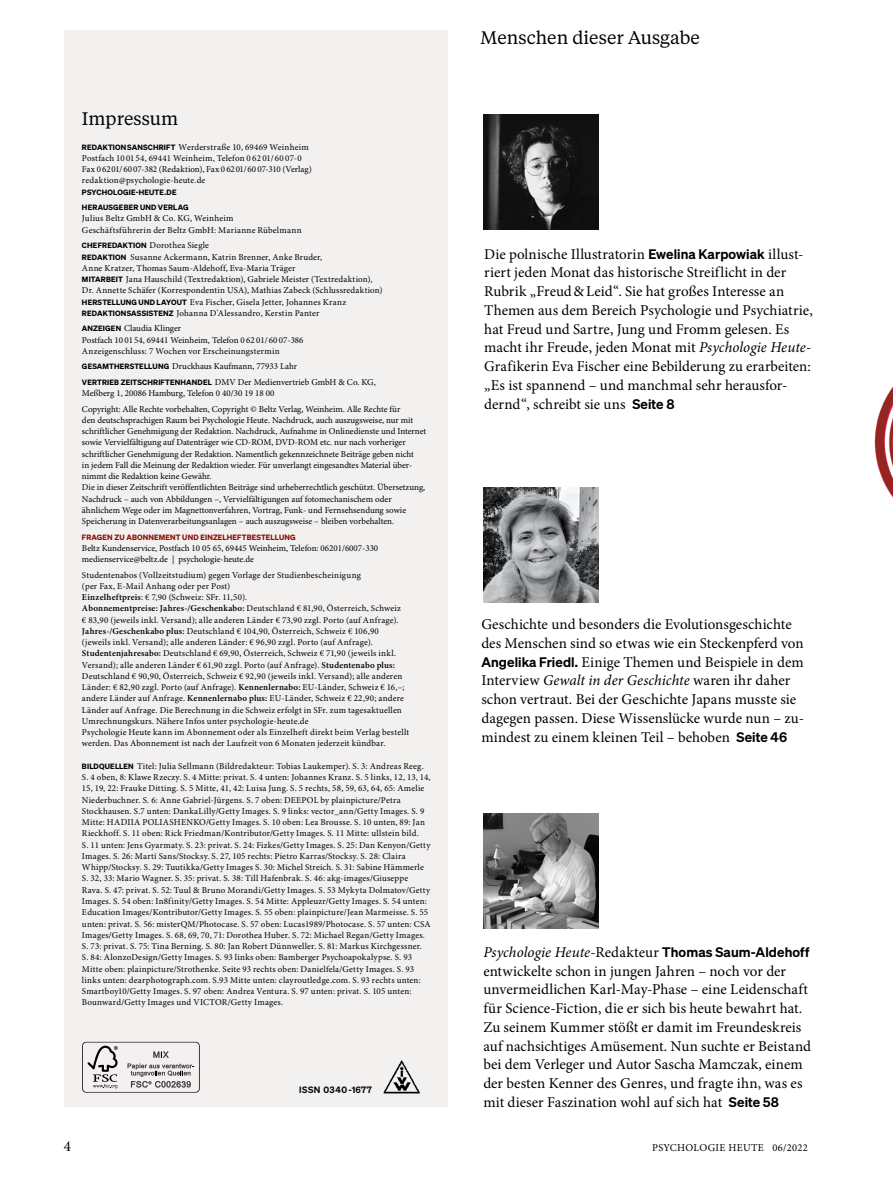
<style>
.page{position:relative;width:893px;height:1191px;background:#fff}
.page>*{position:absolute;margin:0;border:0;box-sizing:border-box;transform-origin:0 0}
.t1{font:18px "Tiempos Text";color:#000}
.t2{font:15px/18.8px "Minion Pro";color:#000}
.t3{font:600 13.5px "Sohne";letter-spacing:.005em;color:#000}
.t4{font:10.5px "Minion Pro";letter-spacing:.03em;color:#000}
.t5{font:9px/11.2px "Minion Pro";letter-spacing:.015em;color:#000}
.t6{font:9px/11.2px "Minion Pro";letter-spacing:-.005em;color:#000}
.t7{font:600 9px "Sohne";letter-spacing:.05em;color:#000}
.t8{font:7.5px "Sohne Dreiviertelfett";letter-spacing:.02em;color:#890c00}
.t9{font:7.5px/15.5px "Sohne Dreiviertelfett";letter-spacing:.025em;color:#000}
.s1{font-family:"Sohne Dreiviertelfett";font-size:7.5px}
.s2{font-weight:600}
.s3{font-family:"Sohne";font-weight:600;font-size:13.5px}
.s4{font-style:italic}
.s5{font-family:"Minion Pro";font-weight:400;font-style:italic;font-size:15px}
.s6{font-family:"Minion Pro";font-weight:400;font-size:15px}
</style>
<div class="page">
<img style="left:874px;top:386px;width:19px;height:112px">
<div style="left:64px;top:30px;width:384px;height:1077px;background:#f3f1f0"></div>
<img style="left:383px;top:1060px;width:37px;height:33px">
<svg style="left:82px;top:1041px;width:118px;height:51px"></svg>
<img style="left:483px;top:813px;width:115px;height:115px">
<img style="left:483px;top:487px;width:115px;height:115px">
<img style="left:483px;top:114px;width:115px;height:115px">
<h1 class="t1" style="left:82px;top:106px;width:98px">Impressum</h1>
<p class="t5" style="left:82px;top:141px;width:231px"><span class="s1">REDAKTIONSANSCHRIFT</span> Werderstraße 10, 69469 Weinheim Postfach 10 0154, 69441 Weinheim, Telefon 0 62 01/60 07-0<br>Fax 0 6201/60 07-382 (Redaktion), Fax 0 6201/60 07-310 (Verlag) redaktion@psychologie-heute.de</p>
<p class="t9" style="left:82px;top:184px;width:108px">PSYCHOLOGIE-HEUTE.DE<br>HERAUSGEBER UND VERLAG</p>
<p class="t5" style="left:82px;top:213px;width:221px">Julius Beltz GmbH &amp; Co. KG, Weinheim<br>Geschäftsführerin der Beltz GmbH: Marianne Rübelmann</p>
<p class="t5" style="left:82px;top:240px;width:302px"><span class="s1">CHEFREDAKTION</span> Dorothea Siegle<br><span class="s1">REDAKTION</span> Susanne Ackermann, Katrin Brenner, Anke Bruder,<br>Anne Kratzer, Thomas Saum-Aldehoff, Eva-Maria Träger<br><span class="s1">MITARBEIT</span> Jana Hauschild (Textredaktion), Gabriele Meister (Textredaktion), Dr. Annette Schäfer (Korrespondentin USA), Mathias Zabeck (Schlussredaktion)<br><span class="s1">HERSTELLUNG UND LAYOUT</span> Eva Fischer, Gisela Jetter, Johannes Kranz <span class="s1">REDAKTIONSASSISTENZ</span> Johanna D’Alessandro, Kerstin Panter</p>
<p class="t5" style="left:82px;top:323px;width:223px"><span class="s1">ANZEIGEN</span> Claudia Klinger<br>Postfach 10 0154, 69441 Weinheim, Telefon 0 62 01/60 07-386<br>Anzeigenschluss: 7 Wochen vor Erscheinungstermin</p>
<p class="t5" style="left:82px;top:359px;width:295px;line-height:15.5px"><span class="s1">GESAMTHERSTELLUNG</span> Druckhaus Kaufmann, 77933 Lahr<br><span class="s1">VERTRIEB ZEITSCHRIFTENHANDEL</span> DMV Der Medienvertrieb GmbH &amp; Co. KG,</p>
<p class="t6" style="left:82px;top:385px;width:320px;line-height:15.5px">Meßberg 1, 20086 Hamburg, Telefon 0 40/30 19 18 00<br>Copyright: Alle Rechte vorbehalten, Copyright © Beltz Verlag, Weinheim. Alle Rechte für</p>
<p class="t6" style="left:82px;top:414px;width:346px">den deutschsprachigen Raum bei Psychologie Heute. Nachdruck, auch auszugs weise, nur mit schrift licher Ge neh migung der Redaktion. Nachdruck, Aufnahme in On linedienste und Internet sowie Ver viel fältigung auf Datenträger wie CD-ROM, DVD-ROM etc. nur nach vorheriger schriftlicher Genehmigung der Re daktion. Namentlich gekennzeichnete Beiträge geben nicht<br>in jedem Fall die Meinung der Redaktion wieder. Für unverlangt eingesandtes Material über&shy;nimmt die Re daktion keine Gewähr.<br>Die in dieser Zeitschrift veröffentlichten Beiträge sind urhe ber recht lich geschützt. Über setzung, Nachdruck – auch von Abbildun gen –, Vervielfältigungen auf fotome cha nischem oder<br>ähn lichem Wege oder im Ma gnettonverfahren, Vortrag, Funk- und Fernsehsendung so wie Speicherung in Daten verarbei tungs anlagen – auch auszugs weise – bleiben vorbehalten.</p>
<p class="t8" style="left:82px;top:532px;width:215px">FRAGEN ZU ABONNEMENT UND EINZELHEFTBESTELLUNG</p>
<p class="t6" style="left:82px;top:542px;width:298px">Beltz Kundenservice, Postfach 10 05 65, 69445 Weinheim, Telefon: 06201/6007-330 medienservice@beltz.de | psychologie-heute.de</p>
<p class="t5" style="left:82px;top:569px;width:329px">Studentenabos (Vollzeitstudium) gegen Vorlage der Studienbescheinigung<br>(per Fax, E-Mail Anhang oder per Post)<br><span class="s2">Einzelheftpreis</span>: € 7,90 (Schweiz: SFr. 11,50).<br><span class="s2">Abonnementpreise: Jahres-/Geschenkabo:</span> Deutschland € 81,90, Österreich, Schweiz<br>€ 83,90 (jeweils inkl. Versand); alle anderen Länder € 73,90 zzgl. Porto (auf Anfrage).<br><span class="s2">Jahres-/Geschenkabo plus:</span> Deutschland € 104,90, Österreich, Schweiz € 106,90 (jeweils inkl. Versand); alle anderen Länder: € 96,90 zzgl. Porto (auf Anfrage).<br><span class="s2">Studenten jahresabo:</span> Deutsch land € 69,90, Österreich, Schweiz € 71,90 (jeweils inkl.<br>Versand); alle anderen Länder € 61,90 zzgl. Porto (auf Anfrage). <span class="s2">Studen tenabo plus:<br></span>Deutschland € 90,90, Österreich, Schweiz € 92,90 (jeweils inkl. Versand); alle anderen Länder: € 82,90 zzgl. Porto (auf Anfrage). <span class="s2">Kennenlernabo:</span> EU-Länder, Schweiz € 16,–; andere Länder auf Anfrage. <span class="s2">Kennenlernabo plus:</span> EU-Länder, Schweiz € 22,90; andere Länder auf Anfrage. Die Berechnung in die Schweiz erfolgt in SFr. zum tagesaktuellen Umrechnungskurs. Nähere Infos unter psychologie-heute.de<br>Psychologie Heute kann im Abonnement oder als Einzelheft direkt beim Verlag bestellt werden. Das Abonnement ist nach der Laufzeit von 6 Monaten jederzeit kündbar.</p>
<p class="t5" style="left:82px;top:760px;width:350px"><span class="s1">BILDQUELLEN</span> Titel: Julia Sellmann (Bildredakteur: Tobias Laukemper). S. 3: Andreas Reeg.<br>S. 4 oben, 8: Klawe Rzeczy. S. 4 Mitte: privat. S. 4 unten: Johannes Kranz. S. 5 links, 12, 13, 14, 15, 19, 22: Frauke Ditting. S. 5 Mitte, 41, 42: Luisa Jung. S. 5 rechts, 58, 59, 63, 64, 65: Amelie Niederbuchner. S. 6: Anne Gabriel-Jürgens. S. 7 oben: DEEPOL by plainpicture/Petra Stockhausen. S.7 unten: DankaLilly/Getty Images. S. 9 links: vector_ann/Getty Images. S. 9<br>Mitte: HADIIA POLIASHENKO/Getty Images. S. 10 oben: Lea Brousse. S. 10 unten, 89: Jan Rieckhoff. S. 11 oben: Rick Friedman/Kontributor/Getty Images. S. 11 Mitte: ullstein bild.<br>S. 11 unten: Jens Gyarmaty. S. 23: privat. S. 24: Fizkes/Getty Images. S. 25: Dan Kenyon/Getty Images. S. 26: Martí Sans/Stocksy. S. 27, 105 rechts: Pietro Karras/Stocksy. S. 28: Claira Whipp/Stocksy. S. 29: Tuutikka/Getty Images S. 30: Michel Streich. S. 31: Sabine Hämmerle S. 32, 33: Mario Wagner. S. 35: privat. S. 38: Till Hafenbrak. S. 46: akg-images/Giuseppe Rava. S. 47: privat. S. 52: Tuul &amp; Bruno Morandi/Getty Images. S. 53 Mykyta Dolmatov/Getty Images. S. 54 oben: In8finity/Getty Images. S. 54 Mitte: Appleuzr/Getty Images. S. 54 unten:<br>Education Images/Kontributor/Getty Images. S. 55 oben: plainpicture/Jean Marmeisse. S. 55 unten: privat. S. 56: misterQM/Photocase. S. 57 oben: Lucas1989/Photocase. S. 57 unten: CSA Images/Getty Images. S. 68, 69, 70, 71: Dorothea Huber. S. 72: Michael Regan/Getty Images.<br>S. 73: privat. S. 75: Tina Berning. S. 80: Jan Robert Dünnweller. S. 81: Markus Kirchgessner.<br>S. 84: AlonzoDesign/Getty Images. S. 93 links oben: Bamberger Psychoapokalypse. S. 93<br>Mitte oben: plainpicture/Strothenke. Seite 93 rechts oben: Danielfela/Getty Images. S. 93 links unten: dearphotograph.com. S.93 Mitte unten: clayroutledge.com. S. 93 rechts unten:<br>Smartboy10/Getty Images. S. 97 oben: Andrea Ventura. S. 97 unten: privat. S. 105 unten:<br>Bounward/Getty Images und VICTOR/Getty Images.</p>
<p class="t7" style="left:299px;top:1084px;width:74px">ISSN 0340-1677</p>
<h1 class="t1" style="left:480px;top:26px;width:221px">Menschen dieser Ausgabe</h1>
<p class="t2" style="left:484px;top:244px;width:330px">Die polnische Illustratorin <span class="s3">Ewelina Karpowiak</span> illust&shy;riert jeden Monat das historische Streiflicht in der Rubrik „Freud &amp; Leid“. Sie hat großes Interesse an Themen aus dem Bereich Psychologie und Psychiatrie, hat Freud und Sartre, Jung und Fromm gelesen. Es macht ihr Freude, jeden Monat mit <span class="s4">Psychologie Heute</span>-Grafikerin Eva Fischer eine Bebilderung zu erarbeiten: „Es ist spannend – und manchmal sehr herausfor&shy;dernd“, schreibt sie uns <span class="s3">Seite 8</span></p>
<p class="t2" style="left:481px;top:615px;width:324px">Geschichte und besonders die Evolutionsgeschichte des Menschen sind so etwas wie ein Steckenpferd von <span class="s3">Angelika Friedl.</span> Einige Themen und Beispiele in dem Interview <span class="s4">Gewalt in der Geschichte</span> waren ihr daher schon vertraut. Bei der Geschichte Japans musste sie dagegen passen. Diese Wissenslücke wurde nun – zu&shy;mindest zu einem kleinen Teil – behoben <span class="s3">Seite 46</span></p>
<h3 class="t3" style="left:483px;top:943px;width:328px"><span class="s5">Psychologie Heute</span><span class="s6">-Redakteur</span> Thomas Saum-Aldehoff</h3>
<p class="t2" style="left:483px;top:961px;width:329px">entwickelte schon in jungen Jahren – noch vor der unvermeidlichen Karl-May-Phase – eine Leidenschaft für Science-Fiction, die er sich bis heute bewahrt hat.<br>Zu seinem Kummer stößt er damit im Freundeskreis auf nachsichtiges Amüsement. Nun suchte er Beistand bei dem Verleger und Autor Sascha Mamczak, einem der besten Kenner des Genres, und fragte ihn, was es mit dieser Faszination wohl auf sich hat <span class="s3">Seite 58</span></p>
<h2 class="t2" style="left:64px;top:1136px;width:9px">4</h2>
<p class="t4" style="left:652px;top:1140px;width:157px">PSYCHOLOGIE HEUTE 06/2022</p>
</div>
